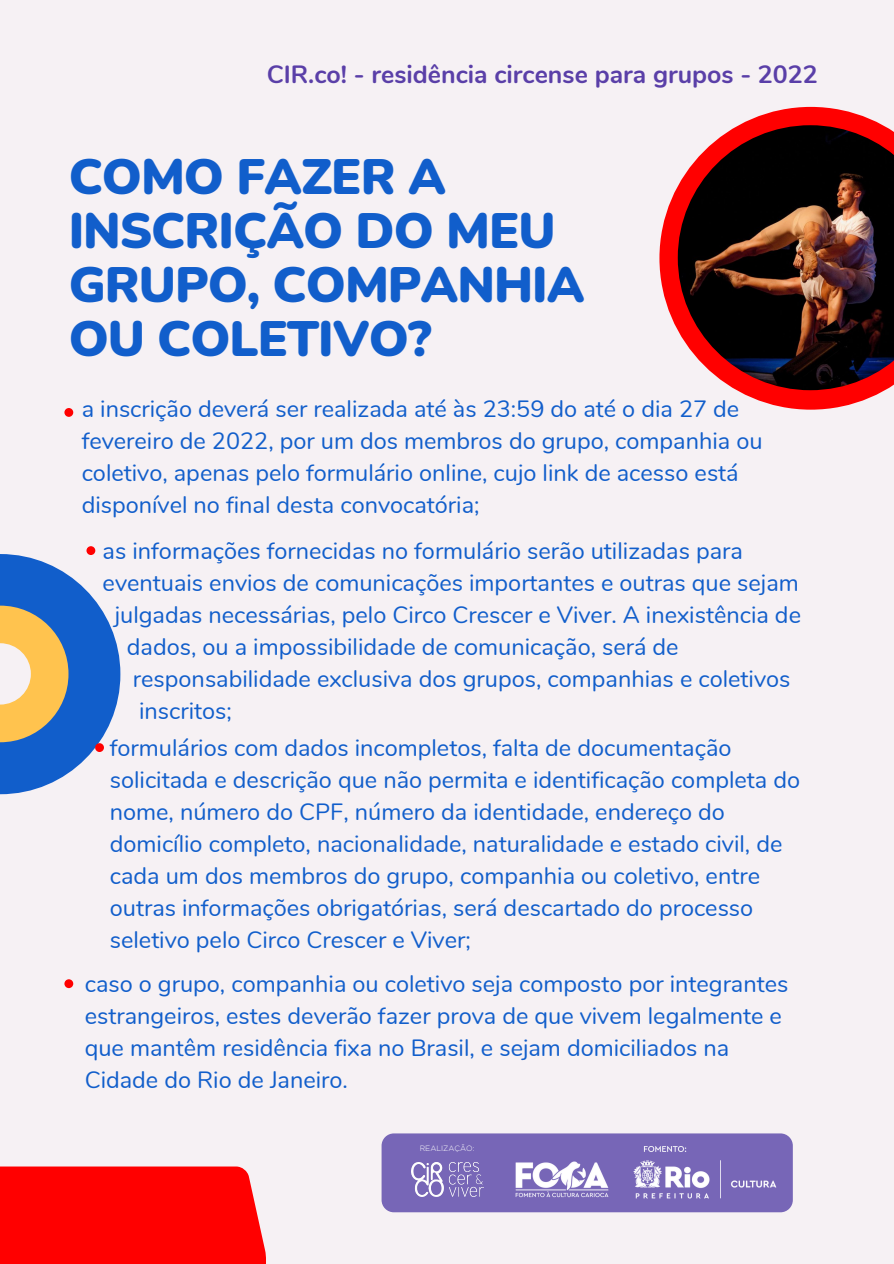
<style>
.page{position:relative;width:894px;height:1264px;background:#fff}
.page>*{position:absolute;margin:0;border:0;box-sizing:border-box;transform-origin:0 0}
.t1{font:900 49.65px/54px "Nunito";letter-spacing:-.02em;color:#115ecb}
.t2{font:700 24.9px "Nunito";color:#5a3fa8}
.t3{font:23.55px/32px "Nunito";color:#115ecb}
.t4{font:300 7.65px "Gotham";color:#fff}
</style>
<div class="page">
<div style="left:0;top:0;width:893px;height:1263px;background:#f6f1f4"></div>
<svg style="left:0;top:554px;width:120px;height:240px"></svg>
<svg style="left:659px;top:107px;width:226px;height:302px"></svg>
<img style="left:677px;top:125px;width:216px;height:265px">
<div style="left:0;top:1166px;width:266px;height:97px;background:#f00"></div>
<div style="left:64px;top:408px;width:9px;height:9px;background:#f00;border-radius:50%"></div>
<div style="left:86px;top:546px;width:9px;height:9px;background:#f00;border-radius:50%"></div>
<div style="left:95px;top:743px;width:9px;height:9px;background:#f00;border-radius:50%"></div>
<div style="left:64px;top:979px;width:9px;height:9px;background:#f00;border-radius:50%"></div>
<div style="left:381px;top:1133px;width:411px;height:79px;background:#7766b7;border-radius:12px"></div>
<img style="left:411px;top:1162px;width:72px;height:34px">
<img style="left:515px;top:1160px;width:262px;height:39px">
<img style="left:644px;top:1138px;width:149px;height:18px">
<p class="t2" style="left:267px;top:57px;width:552px">CIR.co! - residência circense para grupos - 2022</p>
<p class="t1" style="left:69px;top:150px;width:517px">COMO FAZER A<br>INSCRIÇÃO DO MEU<br>GRUPO, COMPANHIA</p>
<p class="t1" style="left:69px;top:312px;width:364px">OU COLETIVO?</p>
<p class="t3" style="left:82px;top:393px;width:682px">a inscrição deverá ser realizada até às 23:59 do até o dia 27 de fevereiro de 2022, por um dos membros do grupo, companhia ou coletivo, apenas pelo formulário online, cujo link de acesso está disponível no final desta convocatória;</p>
<p class="t3" style="left:103px;top:535px;width:697px">as informações fornecidas no formulário serão utilizadas para eventuais envios de comunicações importantes e outras que sejam</p>
<p class="t3" style="left:115px;top:599px;width:687px">julgadas necessárias, pelo Circo Crescer e Viver. A inexistência de</p>
<p class="t3" style="left:127px;top:631px;width:553px">dados, ou a impossibilidade de comunicação, será de</p>
<p class="t3" style="left:133px;top:663px;width:658px">responsabilidade exclusiva dos grupos, companhias e coletivos</p>
<p class="t3" style="left:139px;top:695px;width:94px">inscritos;</p>
<p class="t3" style="left:110px;top:732px;width:691px">formulários com dados incompletos, falta de documentação solicitada e descrição que não permita e identificação completa do nome, número do CPF, número da identidade, endereço do domicílio completo, nacionalidade, naturalidade e estado civil, de cada um dos membros do grupo, companhia ou coletivo, entre outras informações obrigatórias, será descartado do processo seletivo pelo Circo Crescer e Viver;</p>
<p class="t3" style="left:85px;top:968px;width:705px">caso o grupo, companhia ou coletivo seja composto por integrantes estrangeiros, estes deverão fazer prova de que vivem legalmente e que mantêm residência fixa no Brasil, e sejam domiciliados na Cidade do Rio de Janeiro.</p>
<p class="t4" style="left:419px;top:1143px;width:56px">REALIZAÇÃO:</p>
</div>
